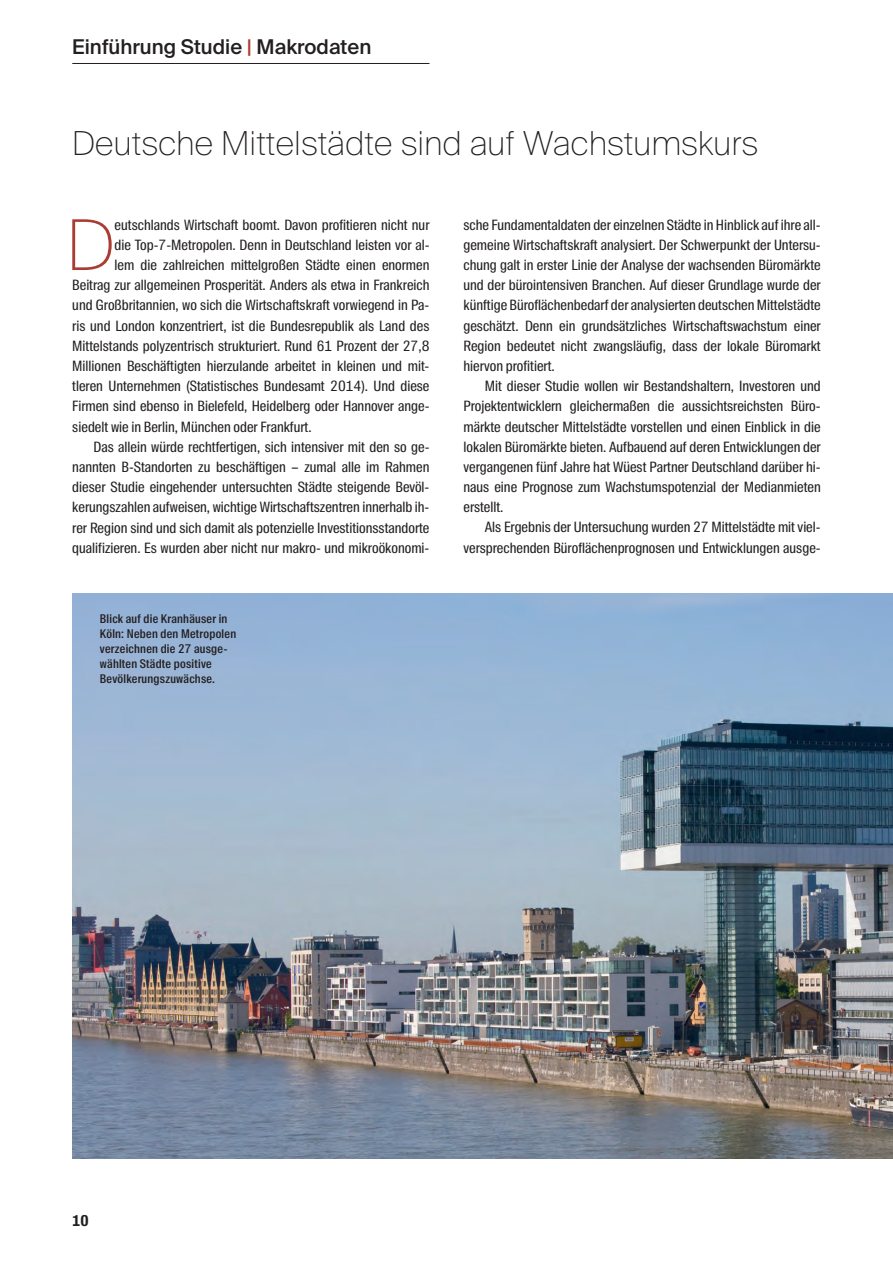
<style>
.page{position:relative;width:893px;height:1263px;background:#fff}
.page>*{position:absolute;margin:0;border:0;box-sizing:border-box;transform-origin:0 0}
.t1{font:100 69.9px "Suisse Intl";color:#aa3d33}
.t2{font:100 33px "Suisse Intl";color:#231f20}
.t3{font:500 20.4px "Suisse Intl";color:#231f20}
.t4{font:700 15px "Suisse Intl Cond";color:#231f20}
.t5{font:14.25px/20.2px "Suisse Intl Cond";color:#231f20;text-align:justify}
.t6{font:500 12px/15px "Suisse Intl Cond";letter-spacing:.02em;color:#231f20}
.s1{color:#aa3d33}
</style>
<div class="page">
<hr style="left:72px;top:63px;width:357px;height:1px;background:#231f20">
<img style="left:72px;top:593px;width:821px;height:566px">
<h3 class="t3" style="left:72px;top:35px;width:301px">Einführung Studie <span class="s1">|</span> Makrodaten</h3>
<h2 class="t2" style="left:72px;top:124px;width:687px">Deutsche Mittelstädte sind auf Wachstumskurs</h2>
<h1 class="t1" style="left:66px;top:205px;width:50px">D</h1>
<p class="t5" style="left:115px;top:215px;width:316px">eutschlands Wirtschaft boomt. Davon profitieren nicht nur</p>
<p class="t5" style="left:115px;top:235px;width:316px">die Top-7-Metropolen. Denn in Deutschland leisten vor al-</p>
<p class="t5" style="left:115px;top:255px;width:316px">lem die zahlreichen mittelgroßen Städte einen enormen</p>
<p class="t5" style="left:72px;top:275px;width:359px">Beitrag zur allgemeinen Prosperität. Anders als etwa in Frankreich</p>
<p class="t5" style="left:72px;top:295px;width:359px">und Großbritannien, wo sich die Wirtschaftskraft vorwiegend in Pa-</p>
<p class="t5" style="left:72px;top:315px;width:359px">ris und London konzentriert, ist die Bundesrepublik als Land des</p>
<p class="t5" style="left:72px;top:336px;width:359px">Mittelstands polyzentrisch strukturiert. Rund 61 Prozent der 27,8</p>
<p class="t5" style="left:72px;top:356px;width:357px">Millionen Beschäftigten hierzulande arbeitet in kleinen und mit-</p>
<p class="t5" style="left:72px;top:376px;width:359px">tleren Unternehmen (Statistisches Bundesamt 2014). Und diese</p>
<p class="t5" style="left:72px;top:396px;width:359px">Firmen sind ebenso in Bielefeld, Heidelberg oder Hannover ange-</p>
<p class="t5" style="left:72px;top:416px;width:241px">siedelt wie in Berlin, München oder Frankfurt.</p>
<p class="t5" style="left:94px;top:437px;width:337px">Das allein würde rechtfertigen, sich intensiver mit den so ge-</p>
<p class="t5" style="left:72px;top:457px;width:359px">nannten B-Standorten zu beschäftigen – zumal alle im Rahmen</p>
<p class="t5" style="left:72px;top:477px;width:359px">dieser Studie eingehender untersuchten Städte steigende Bevöl-</p>
<p class="t5" style="left:72px;top:497px;width:359px">kerungszahlen aufweisen, wichtige Wirtschaftszentren innerhalb ih-</p>
<p class="t5" style="left:72px;top:517px;width:359px">rer Region sind und sich damit als potenzielle Investitionsstandorte</p>
<p class="t5" style="left:72px;top:538px;width:359px">qualifizieren. Es wurden aber nicht nur makro- und mikroökonomi-</p>
<p class="t6" style="left:100px;top:611px;width:138px">Blick auf die Kranhäuser in<br>Köln: Neben den Metropolen verzeichnen die 27 ausge&shy;wählten Städte positive<br>Bevölkerungszuwächse.</p>
<p class="t5" style="left:463px;top:214px;width:359px">sche Fundamentaldaten der einzelnen Städte in Hinblick auf ihre all&shy;gemeine Wirtschaftskraft analysiert. Der Schwerpunkt der Untersu&shy;chung galt in erster Linie der Analyse der wachsenden Büromärkte und der bürointensiven Branchen. Auf dieser Grundlage wurde der künftige Büroflächenbedarf der analysierten deutschen Mittelstädte geschätzt. Denn ein grundsätzliches Wirtschaftswachstum einer Region bedeutet nicht zwangsläufig, dass der lokale Büromarkt hiervon profitiert.</p>
<p class="t5" style="left:463px;top:376px;width:359px;text-indent:21px">Mit dieser Studie wollen wir Bestandshaltern, Investoren und Projektentwicklern gleichermaßen die aussichtsreichsten Büro&shy;märkte deutscher Mittelstädte vorstellen und einen Einblick in die lokalen Büromärkte bieten. Aufbauend auf deren Entwicklungen der vergangenen fünf Jahre hat Wüest Partner Deutschland darüber hi&shy;naus eine Prognose zum Wachstumspotenzial der Medianmieten erstellt.</p>
<p class="t5" style="left:463px;top:517px;width:359px;text-align:right">Als Ergebnis der Untersuchung wurden 27 Mittelstädte mit viel&shy;versprechenden Büroflächenprognosen und Entwicklungen ausge-</p>
<p class="t4" style="left:72px;top:1212px;width:18px">10</p>
</div>
